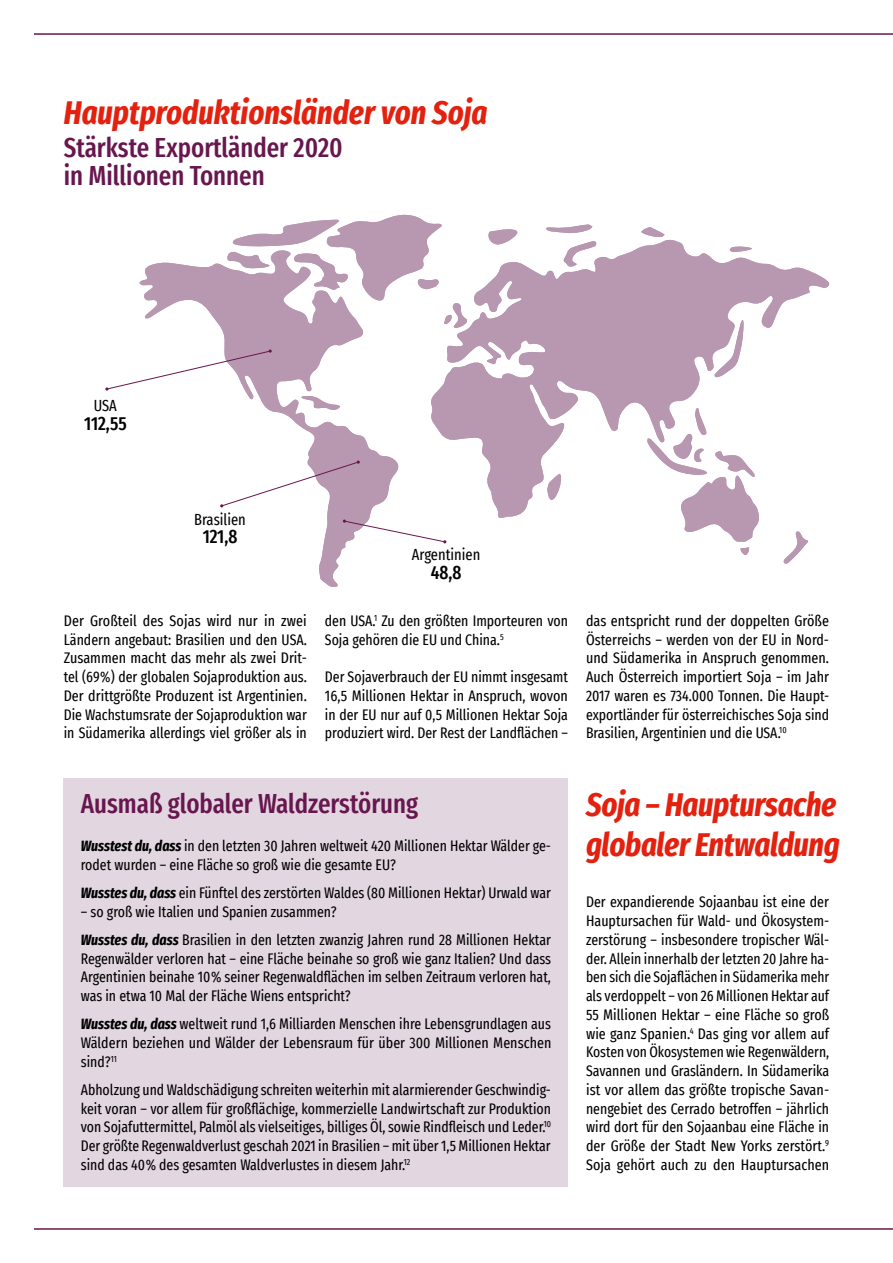
<style>
.page{position:relative;width:893px;height:1263px;background:#fff}
.page>*{position:absolute;margin:0;border:0;box-sizing:border-box;transform-origin:0 0}
.t1{font:italic 700 extra-condensed 33px/39.6px "Fira Sans";letter-spacing:-.01em;color:#e4200e}
.t2{font:500 extra-condensed 27px/28.2px "Fira Sans";color:#68164e}
.t3{font:500 extra-condensed 18.9px "Fira Sans";color:#000}
.t4{font:extra-condensed 15.75px "Fira Sans";color:#000}
.t5{font:extra-condensed 15px/18.8px "Fira Sans";color:#000;text-align:justify}
.s1{font-weight:700;font-style:italic}
</style>
<div class="page">
<hr style="left:34px;top:33px;width:859px;height:2px;background:#68164e">
<hr style="left:34px;top:1228px;width:859px;height:2px;background:#68164e">
<div style="left:64px;top:778px;width:504px;height:409px;background:#e2d6e1"></div>
<svg style="left:431px;top:239px;width:399px;height:279px"></svg>
<svg style="left:139px;top:262px;width:260px;height:325px"></svg>
<svg style="left:714px;top:320px;width:30px;height:57px"></svg>
<svg style="left:487px;top:229px;width:31px;height:15px"></svg>
<svg style="left:563px;top:241px;width:34px;height:26px"></svg>
<svg style="left:546px;top:224px;width:46px;height:9px"></svg>
<svg style="left:783px;top:531px;width:25px;height:33px"></svg>
<svg style="left:547px;top:474px;width:14px;height:26px"></svg>
<svg style="left:301px;top:396px;width:39px;height:15px"></svg>
<svg style="left:641px;top:227px;width:24px;height:10px"></svg>
<svg style="left:730px;top:246px;width:22px;height:6px"></svg>
<svg style="left:227px;top:214px;width:240px;height:114px"></svg>
<svg style="left:647px;top:408px;width:112px;height:147px"></svg>
<svg style="left:220px;top:460px;width:140px;height:47px"></svg>
<svg style="left:343px;top:519px;width:103px;height:24px"></svg>
<svg style="left:105px;top:349px;width:167px;height:42px"></svg>
<h1 class="t1" style="left:64px;top:91px;width:425px">Hauptproduktionsländer von Soja</h1>
<h2 class="t2" style="left:64px;top:132px;width:280px">Stärkste Exportländer 2020 in Millionen Tonnen</h2>
<p class="t4" style="left:94px;top:394px;width:25px">USA</p>
<p class="t3" style="left:84px;top:408px;width:44px">112,55</p>
<p class="t4" style="left:194px;top:507px;width:53px">Brasilien</p>
<p class="t3" style="left:203px;top:522px;width:36px">121,8</p>
<p class="t4" style="left:412px;top:543px;width:70px">Argentinien</p>
<p class="t3" style="left:431px;top:558px;width:32px">48,8</p>
<p class="t5" style="left:64px;top:611px;width:245px">Der Großteil des Sojas wird nur in zwei Ländern angebaut: Brasilien und den USA.<br>Zusammen macht das mehr als zwei Drit&shy;tel (69%) der globalen Sojaproduktion aus.<br>Der drittgrößte Produzent ist Argentinien.<br>Die Wachstumsrate der Sojaproduktion war in Südamerika allerdings viel größer als in</p>
<p class="t5" style="left:325px;top:611px;width:245px">den USA.<sup>1</sup> Zu den größten Importeuren von<br>Soja gehören die EU und China.<sup>5</sup></p>
<p class="t5" style="left:325px;top:667px;width:245px">Der Sojaverbrauch der EU nimmt insgesamt 16,5 Millionen Hektar in Anspruch, wovon in der EU nur auf 0,5 Millionen Hektar Soja produziert wird. Der Rest der Landflächen –</p>
<p class="t5" style="left:586px;top:611px;width:245px">das entspricht rund der doppelten Größe Österreichs – werden von der EU in Nord&shy;und Südamerika in Anspruch genommen.<br>Auch Österreich importiert Soja – im Jahr 2017 waren es 734.000 Tonnen. Die Haupt&shy;exportländer für österreichisches Soja sind Brasilien, Argentinien und die USA.<sup>10</sup></p>
<h2 class="t2" style="left:81px;top:789px;width:339px">Ausmaß globaler Waldzerstörung</h2>
<p class="t5" style="left:81px;top:836px;width:472px"><span class="s1">Wusstest du, dass</span> in den letzten 30 Jahren weltweit 420 Millionen Hektar Wälder ge&shy;rodet wurden – eine Fläche so groß wie die gesamte EU?</p>
<p class="t5" style="left:81px;top:883px;width:472px"><span class="s1">Wusstes du, dass</span> ein Fünftel des zerstörten Waldes (80 Millionen Hektar) Urwald war</p>
<p class="t5" style="left:81px;top:897px;width:472px;line-height:28.2px">– so groß wie Italien und Spanien zusammen?<br><span class="s1">Wusstes du, dass</span> Brasilien in den letzten zwanzig Jahren rund 28 Millionen Hektar</p>
<p class="t5" style="left:81px;top:948px;width:472px">Regenwälder verloren hat – eine Fläche beinahe so groß wie ganz Italien? Und dass Argentinien beinahe 10% seiner Regenwaldflächen im selben Zeitraum verloren hat, was in etwa 10 Mal der Fläche Wiens entspricht?</p>
<p class="t5" style="left:81px;top:1014px;width:472px"><span class="s1">Wusstes du, dass</span> weltweit rund 1,6 Milliarden Menschen ihre Lebensgrundlagen aus Wäldern beziehen und Wälder der Lebensraum für über 300 Millionen Menschen sind?<sup>11</sup></p>
<p class="t5" style="left:81px;top:1080px;width:472px">Abholzung und Waldschädigung schreiten weiterhin mit alarmierender Geschwindig&shy;keit voran – vor allem für großflächige, kommerzielle Landwirtschaft zur Produktion von Sojafuttermittel, Palmöl als vielseitiges, billiges Öl, sowie Rindfleisch und Leder.<sup>10<br></sup>Der größte Regenwaldverlust geschah 2021 in Brasilien – mit über 1,5 Millionen Hektar sind das 40% des gesamten Waldverlustes in diesem Jahr.<sup>12</sup></p>
<h1 class="t1" style="left:586px;top:783px;width:255px">Soja – Hauptursache globaler Entwaldung</h1>
<p class="t5" style="left:586px;top:892px;width:245px">Der expandierende Sojaanbau ist eine der Hauptursachen für Wald- und Ökosystem&shy;zerstörung – insbesondere tropischer Wäl&shy;der. Allein innerhalb der letzten 20 Jahre ha&shy;ben sich die Sojaflächen in Südamerika mehr als verdoppelt – von 26 Millionen Hektar auf 55 Millionen Hektar – eine Fläche so groß wie ganz Spanien.<sup>4</sup> Das ging vor allem auf Kosten von Ökosystemen wie Regenwäldern, Savannen und Grasländern. In Südamerika ist vor allem das größte tropische Savan&shy;nengebiet des Cerrado betroffen – jährlich wird dort für den Sojaanbau eine Fläche in der Größe der Stadt New Yorks zerstört.<sup>9<br></sup>Soja gehört auch zu den Hauptursachen</p>
</div>
